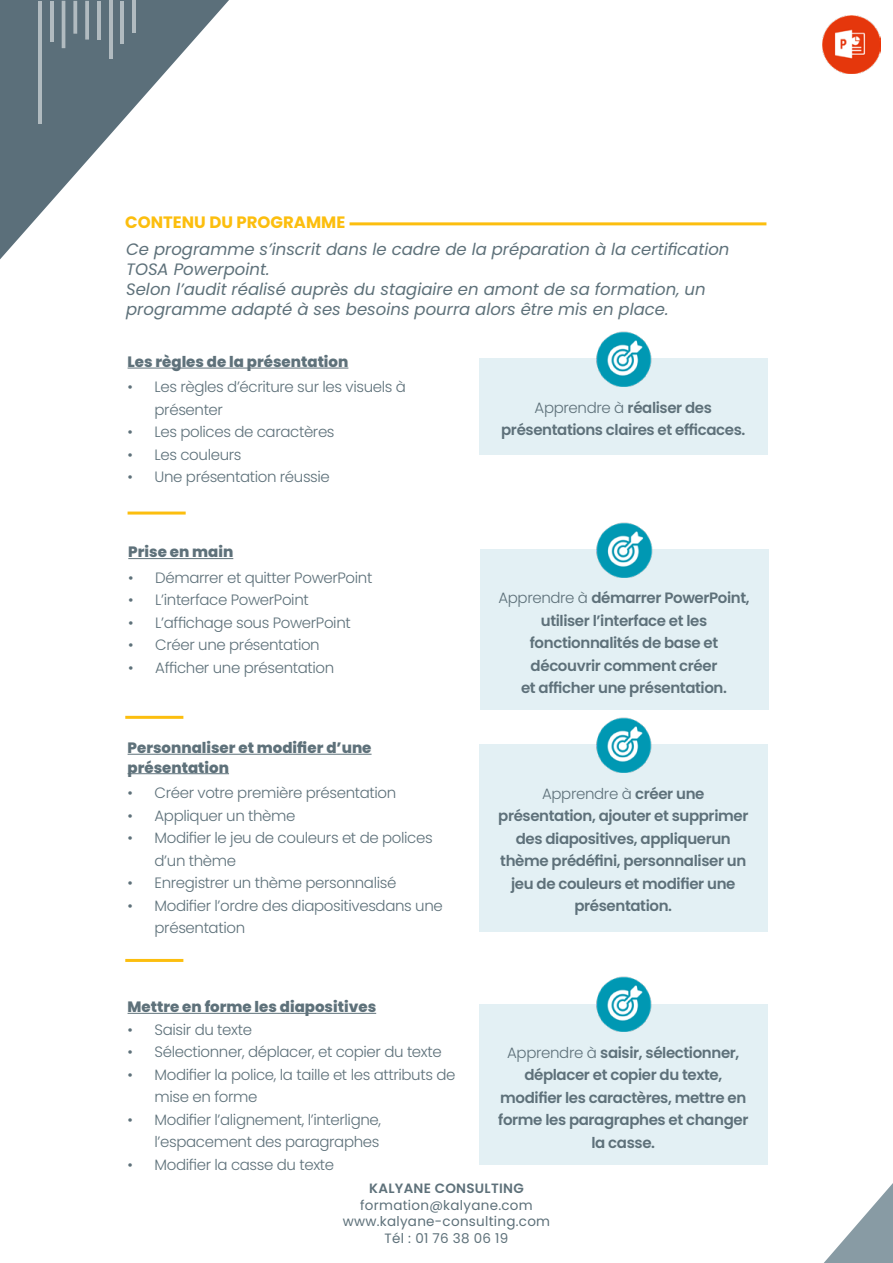
<style>
.page{position:relative;width:893px;height:1263px;background:#fff}
.page>*{position:absolute;margin:0;border:0;box-sizing:border-box;transform-origin:0 0}
.t1{font:italic 16.5px/19.8px "Poppins";color:#5e717a}
.t2{font:700 16.5px "Poppins";color:#fcbe0e}
.t3{font:300 15px/22.5px "Poppins";letter-spacing:-.025em;color:#5e717a}
.t4{font:600 15px/22.5px "Poppins";letter-spacing:-.025em;color:#5e717a;text-align:center}
.t5{font:800 15px/19.5px "Poppins";color:#5e717a}
.t6{font:13.5px/16.5px "Poppins";letter-spacing:.02em;color:#5e717a;text-align:center}
.t7{font:600 13.5px "Poppins";letter-spacing:.02em;color:#5e717a}
.s1{font-weight:300}
</style>
<div class="page">
<svg style="left:824px;top:1183px;width:69px;height:80px"></svg>
<svg style="left:0;top:0;width:229px;height:259px"></svg>
<hr style="left:38px;top:1px;width:4px;height:122px;background:#b1bbc0">
<hr style="left:132px;top:1px;width:4px;height:32px;background:#b1bbc0">
<hr style="left:121px;top:1px;width:3px;height:43px;background:#fff">
<hr style="left:50px;top:1px;width:4px;height:41px;background:#b1bbc0">
<hr style="left:62px;top:1px;width:3px;height:47px;background:#fff">
<svg style="left:73px;top:1px;width:4px;height:33px"></svg>
<svg style="left:85px;top:1px;width:4px;height:39px"></svg>
<hr style="left:97px;top:1px;width:4px;height:39px;background:#b1bbc0">
<hr style="left:109px;top:1px;width:4px;height:58px;background:#b1bbc0">
<img style="left:823px;top:16px;width:57px;height:57px">
<hr style="left:128px;top:368px;width:220px;height:1px;background:#5e717a">
<hr style="left:128px;top:558px;width:105px;height:1px;background:#5e717a">
<hr style="left:128px;top:754px;width:244px;height:1px;background:#5e717a">
<hr style="left:128px;top:773px;width:101px;height:1px;background:#5e717a">
<hr style="left:128px;top:1013px;width:248px;height:1px;background:#5e717a">
<div style="left:479px;top:358px;width:288px;height:97px;background:#e3f0f4"></div>
<img style="left:596px;top:331px;width:56px;height:56px">
<div style="left:480px;top:549px;width:288px;height:160px;background:#e3f0f4"></div>
<img style="left:596px;top:522px;width:57px;height:55px">
<div style="left:479px;top:745px;width:288px;height:187px;background:#e3f0f4"></div>
<img style="left:593px;top:718px;width:60px;height:55px">
<div style="left:479px;top:1004px;width:288px;height:160px;background:#e3f0f4"></div>
<img style="left:596px;top:977px;width:56px;height:55px">
<hr style="left:350px;top:222px;width:416px;height:3px;background:#fcbe0e">
<hr style="left:128px;top:511px;width:58px;height:3px;background:#fcbe0e">
<hr style="left:125px;top:716px;width:58px;height:3px;background:#fcbe0e">
<hr style="left:125px;top:959px;width:58px;height:3px;background:#fcbe0e">
<p class="t2" style="left:125px;top:212px;width:222px">CONTENU DU PROGRAMME</p>
<p class="t1" style="left:126px;top:240px;width:605px">Ce programme s’inscrit dans le cadre de la préparation à la certification TOSA Powerpoint.<br>Selon l’audit réalisé auprès du stagiaire en amont de sa formation, un programme adapté à ses besoins pourra alors être mis en place.</p>
<p class="t5" style="left:128px;top:352px;width:222px">Les règles de la présentation</p>
<p class="t3" style="left:155px;top:376px;width:253px;text-indent:-27px">• Les règles d’écriture sur les visuels à présenter</p>
<p class="t3" style="left:128px;top:421px;width:209px">• Les polices de caractères</p>
<p class="t3" style="left:128px;top:443px;width:115px">• Les couleurs</p>
<p class="t3" style="left:128px;top:466px;width:204px">• Une présentation réussie</p>
<p class="t5" style="left:128px;top:542px;width:106px">Prise en main</p>
<p class="t3" style="left:128px;top:566px;width:246px">• Démarrer et quitter PowerPoint</p>
<p class="t3" style="left:128px;top:589px;width:182px">• L’interface PowerPoint</p>
<p class="t3" style="left:128px;top:611px;width:224px">• L’affichage sous PowerPoint</p>
<p class="t3" style="left:128px;top:634px;width:193px">• Créer une présentation</p>
<p class="t3" style="left:128px;top:656px;width:207px">• Afficher une présentation</p>
<p class="t5" style="left:128px;top:738px;width:245px">Personnaliser et modifier d’une présentation</p>
<p class="t3" style="left:128px;top:782px;width:270px">• Créer votre première présentation</p>
<p class="t3" style="left:128px;top:804px;width:169px">• Appliquer un thème</p>
<p class="t3" style="left:155px;top:827px;width:280px;text-indent:-27px">• Modifier le jeu de couleurs et de polices d’un thème</p>
<p class="t3" style="left:128px;top:872px;width:270px">• Enregistrer un thème personnalisé</p>
<p class="t3" style="left:155px;top:894px;width:290px;text-indent:-27px">• Modifier l’ordre des diapositivesdans une présentation</p>
<p class="t5" style="left:128px;top:997px;width:250px">Mettre en forme les diapositives</p>
<p class="t3" style="left:128px;top:1018px;width:126px">• Saisir du texte</p>
<p class="t3" style="left:128px;top:1041px;width:316px">• Sélectionner, déplacer, et copier du texte</p>
<p class="t3" style="left:155px;top:1063px;width:302px;text-indent:-27px">• Modifier la police, la taille et les attributs de mise en forme</p>
<p class="t3" style="left:128px;top:1108px;width:255px;text-align:right">• Modifier l’alignement, l’interligne, l’espacement des paragraphes</p>
<p class="t3" style="left:128px;top:1153px;width:208px">• Modifier la casse du texte</p>
<p class="t4" style="left:501px;top:396px;width:246px"><span class="s1">Apprendre à</span> réaliser des présentations claires et efficaces.</p>
<p class="t4" style="left:498px;top:587px;width:253px"><span class="s1">Apprendre à</span> démarrer PowerPoint, utiliser l’interface et les fonctionnalités de base et découvrir comment créer<br>et afficher une présentation.</p>
<p class="t4" style="left:498px;top:782px;width:252px"><span class="s1">Apprendre à</span> créer une présentation, ajouter et supprimer des diapositives, appliquerun thème prédéfini, personnaliser un jeu de couleurs et modifier une présentation.</p>
<p class="t4" style="left:498px;top:1041px;width:252px"><span class="s1">Apprendre à</span> saisir, sélectionner, déplacer et copier du texte, modifier les caractères, mettre en forme les paragraphes et changer la casse.</p>
<p class="t7" style="left:369px;top:1180px;width:156px">KALYANE CONSULTING</p>
<p class="t6" style="left:343px;top:1197px;width:209px">formation@kalyane.com www.kalyane-consulting.com<br>Tél : 01 76 38 06 19</p>
</div>
